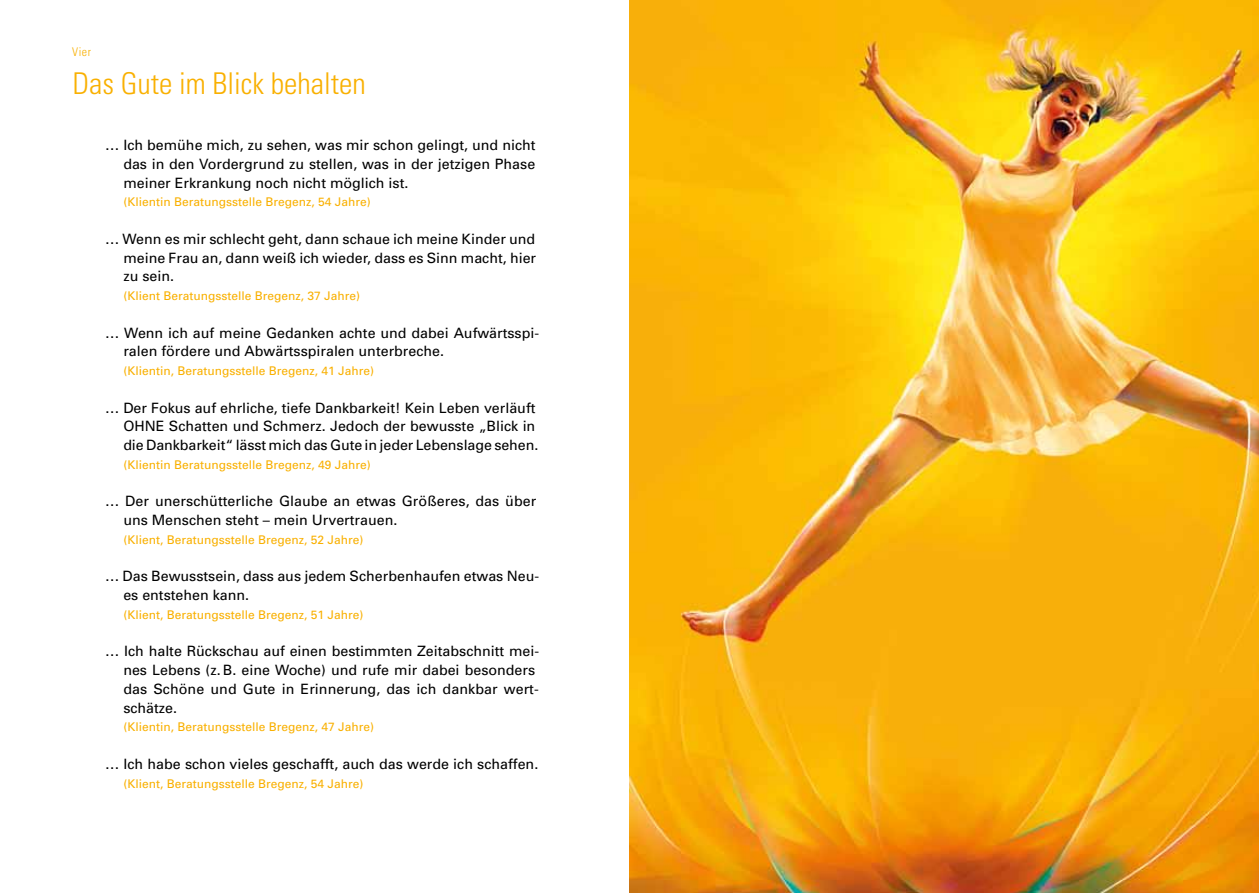
<style>
.page{position:relative;width:1259px;height:893px;background:#fff}
.page>*{position:absolute;margin:0;border:0;box-sizing:border-box;transform-origin:0 0}
.t1{font:300 condensed 30px "Univers";color:#f9b000}
.t2{font:14.25px/18.8px "Univers";color:#000}
.t3{font:12px "Univers";color:#f9b000}
.t4{font:300 condensed 12px "Univers";color:#f9b000}
</style>
<div class="page">
<img style="left:629px;top:0;width:630px;height:893px">
<p class="t4" style="left:72px;top:45px;width:20px">Vier</p>
<h1 class="t1" style="left:72px;top:65px;width:295px">Das Gute im Blick behalten</h1>
<p class="t2" style="left:123px;top:136px;width:414px;text-align:justify;text-indent:-18px">… Ich bemühe mich, zu sehen, was mir schon gelingt, und nicht das in den Vordergrund zu stellen, was in der jetzigen Phase meiner Erkrankung noch nicht möglich ist.</p>
<p class="t3" style="left:123px;top:195px;width:249px">(Klientin Beratungsstelle Bregenz, 54 Jahre)</p>
<p class="t2" style="left:123px;top:229px;width:414px;text-align:justify;text-indent:-18px">… Wenn es mir schlecht geht, dann schaue ich meine Kinder und meine Frau an, dann weiß ich wieder, dass es Sinn macht, hier zu sein.</p>
<p class="t3" style="left:123px;top:289px;width:238px">(Klient Beratungsstelle Bregenz, 37 Jahre)</p>
<p class="t2" style="left:123px;top:323px;width:417px;text-indent:-18px">… Wenn ich auf meine Gedanken achte und dabei Aufwärtsspi&shy;ralen fördere und Abwärtsspiralen unterbreche.</p>
<p class="t3" style="left:123px;top:364px;width:252px">(Klientin, Beratungsstelle Bregenz, 41 Jahre)</p>
<p class="t2" style="left:123px;top:398px;width:416px;text-indent:-18px">… Der Fokus auf ehrliche, tiefe Dankbarkeit! Kein Leben verläuft<br>OHNE Schatten und Schmerz. Jedoch der bewusste „Blick in die Dankbarkeit“ lässt mich das Gute in jeder Lebenslage sehen.</p>
<p class="t3" style="left:123px;top:458px;width:249px">(Klientin Beratungsstelle Bregenz, 49 Jahre)</p>
<p class="t2" style="left:123px;top:492px;width:414px;text-indent:-18px">… Der unerschütterliche Glaube an etwas Größeres, das über uns Menschen steht – mein Urvertrauen.</p>
<p class="t3" style="left:123px;top:533px;width:242px">(Klient, Beratungsstelle Bregenz, 52 Jahre)</p>
<p class="t2" style="left:123px;top:567px;width:417px;text-indent:-18px">… Das Bewusstsein, dass aus jedem Scherbenhaufen etwas Neu&shy;es entstehen kann.</p>
<p class="t3" style="left:123px;top:608px;width:242px">(Klient, Beratungsstelle Bregenz, 51 Jahre)</p>
<p class="t2" style="left:123px;top:642px;width:417px;text-indent:-18px">… Ich halte Rückschau auf einen bestimmten Zeitabschnitt mei&shy;nes Lebens (z. B. eine Woche) und rufe mir dabei besonders das Schöne und Gute in Erinnerung, das ich dankbar wert&shy;schätze.</p>
<p class="t3" style="left:123px;top:720px;width:252px">(Klientin, Beratungsstelle Bregenz, 47 Jahre)</p>
<p class="t2" style="left:105px;top:754px;width:435px">… Ich habe schon vieles geschafft, auch das werde ich schaffen.</p>
<p class="t3" style="left:123px;top:776px;width:242px">(Klient, Beratungsstelle Bregenz, 54 Jahre)</p>
</div>
